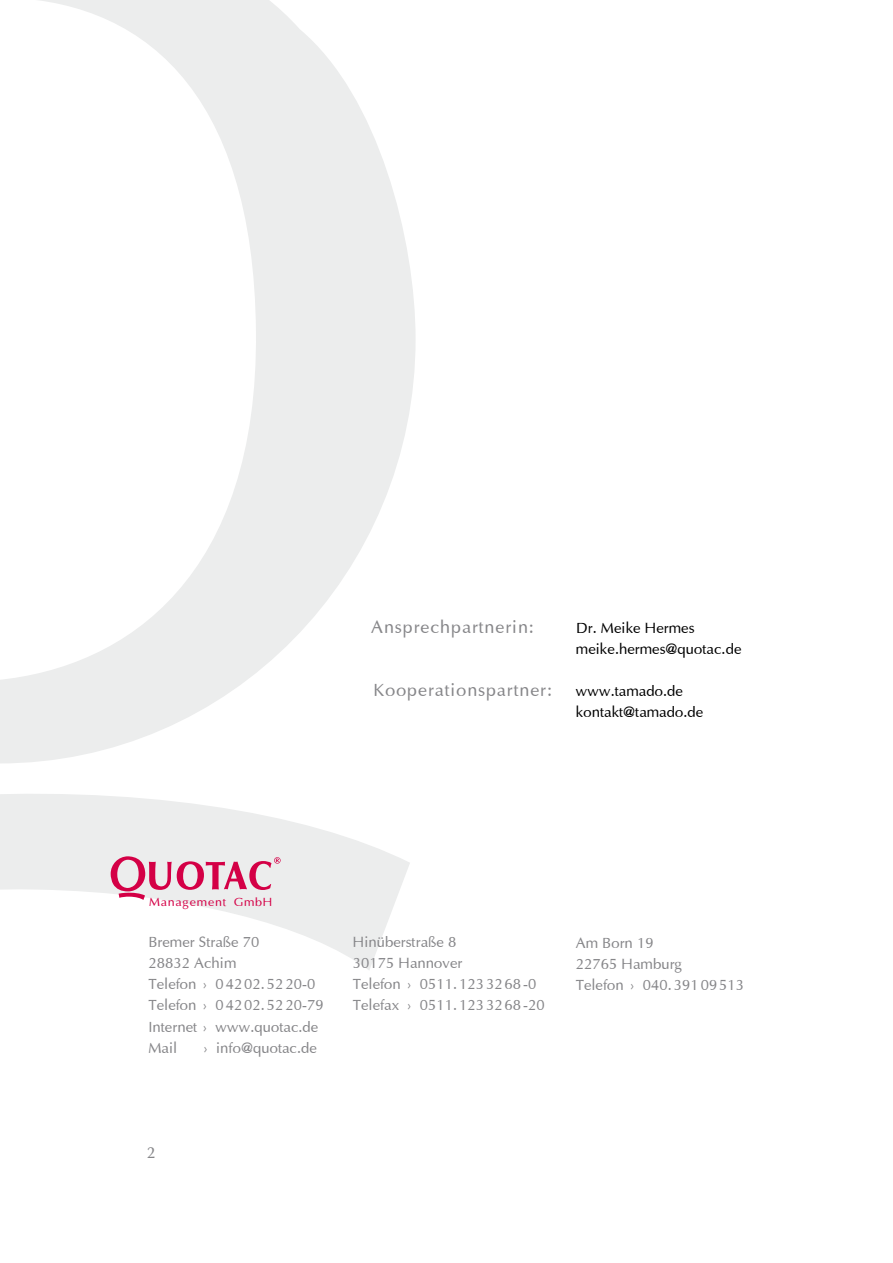
<style>
.page{position:relative;width:893px;height:1263px;background:#fff}
.page>*{position:absolute;margin:0;border:0;box-sizing:border-box;transform-origin:0 0}
.t1{font:18px "Optima";letter-spacing:.05em;color:#868689}
.t2{font:15px/21.1px "Optima";color:#868689}
.t3{font:15px/21px "Optima";color:#000}
.t4{font:15px "Optimum Med DB Normal";color:#868689}
.t5{font:100 13.5px "Optima";letter-spacing:.04em;color:#d40046;scale:1.06 1}
</style>
<div class="page">
<svg style="left:0;top:0;width:415px;height:763px"></svg>
<svg style="left:0;top:794px;width:410px;height:176px;fill:#eceded"></svg>
<svg style="left:111px;top:856px;width:169px;height:44px;background:#e5aec1"></svg>
<p class="t1" style="left:371px;top:619px;width:164px">Ansprechpartnerin:</p>
<p class="t1" style="left:373px;top:682px;width:180px">Kooperationspartner:</p>
<p class="t3" style="left:576px;top:619px;width:120px">Dr. Meike Hermes</p>
<p class="t3" style="left:576px;top:640px;width:167px">meike.hermes@quotac.de</p>
<p class="t3" style="left:576px;top:682px;width:129px">www.tamado.de kontakt@tamado.de</p>
<p class="t5" style="left:149px;top:897px;width:118px">Management GmbH</p>
<p class="t2" style="left:148px;top:933px;width:177px">Bremer Straße 70<br>28832 Achim<br>Telefon › 0 42 02. 52 20-0<br>Telefon › 0 42 02. 52 20-79<br>Internet › www.quotac.de<br>Mail</p>
<p class="t2" style="left:203px;top:1039px;width:115px">› info@quotac.de</p>
<p class="t2" style="left:353px;top:933px;width:193px">Hinüberstraße 8<br>30175 Hannover<br>Telefon › 0511. 123 32 68 -0<br>Telefax › 0511. 123 32 68 -20</p>
<p class="t2" style="left:575px;top:934px;width:170px">Am Born 19<br>22765 Hamburg<br>Telefon › 040. 391 09 513</p>
<p class="t4" style="left:148px;top:1146px;width:9px">2</p>
</div>
